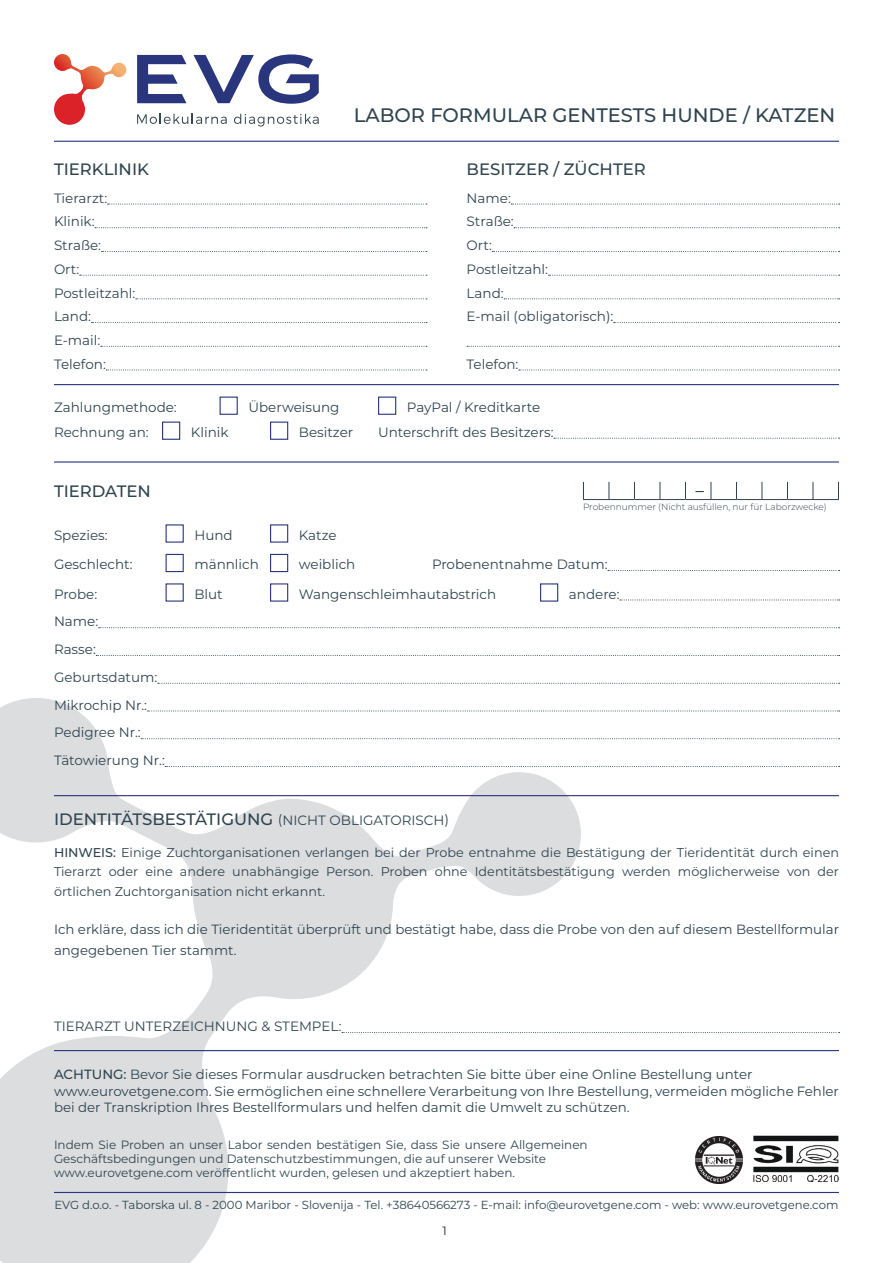
<style>
.page{position:relative;width:893px;height:1263px;background:#fff}
.page>*{position:absolute;margin:0;border:0;box-sizing:border-box;transform-origin:0 0}
.t1{font:500 19.5px "Montserrat";color:#2f444f}
.t2{font:500 16.5px "Montserrat";color:#2f444f}
.t3{font:13.5px "Montserrat";color:#2f444f}
.t4{font:13.35px/20.2px "Montserrat";color:#2f444f}
.t5{font:12.75px/19.5px "Montserrat";color:#2f444f;text-align:justify}
.t6{font:12px/14.4px "Montserrat";color:#2f444f}
.t7{font:12px "Montserrat";color:#231f20}
.t8{font:11.7px "Montserrat";color:#2f444f}
.t9{font:300 9px "Montserrat";color:#2f444f}
.s1{font-weight:400;font-size:13.5px}
.s2{font-weight:500}
</style>
<div class="page">
<svg style="left:0;top:698px;width:581px;height:565px"></svg>
<svg style="left:54px;top:54px;width:72px;height:71px"></svg>
<svg style="left:137px;top:55px;width:49px;height:48px"></svg>
<svg style="left:194px;top:54px;width:125px;height:50px"></svg>
<svg style="left:137px;top:114px;width:90px;height:10px"></svg>
<svg style="left:234px;top:114px;width:85px;height:12px"></svg>
<svg style="left:108px;top:204px;width:319px;height:1px"></svg>
<svg style="left:95px;top:227px;width:332px;height:1px"></svg>
<svg style="left:101px;top:251px;width:326px;height:1px"></svg>
<svg style="left:80px;top:275px;width:347px;height:1px"></svg>
<svg style="left:136px;top:299px;width:291px;height:1px"></svg>
<svg style="left:91px;top:322px;width:336px;height:1px"></svg>
<svg style="left:101px;top:346px;width:326px;height:1px"></svg>
<svg style="left:106px;top:370px;width:321px;height:1px"></svg>
<svg style="left:511px;top:204px;width:329px;height:1px"></svg>
<svg style="left:514px;top:227px;width:326px;height:1px"></svg>
<svg style="left:492px;top:251px;width:348px;height:1px"></svg>
<svg style="left:548px;top:275px;width:292px;height:1px"></svg>
<svg style="left:504px;top:299px;width:336px;height:1px"></svg>
<svg style="left:614px;top:322px;width:226px;height:1px"></svg>
<svg style="left:467px;top:346px;width:373px;height:1px"></svg>
<svg style="left:519px;top:370px;width:321px;height:1px"></svg>
<hr style="left:54px;top:141px;width:785px;height:1px;background:#29357c">
<hr style="left:54px;top:384px;width:785px;height:1px;background:#29357c">
<svg style="left:554px;top:438px;width:286px;height:1px"></svg>
<div style="left:220px;top:397px;width:18px;height:18px;border:1px solid #29387c"></div>
<div style="left:378px;top:397px;width:18px;height:18px;border:1px solid #29387c"></div>
<div style="left:162px;top:422px;width:18px;height:18px;border:1px solid #29387c"></div>
<div style="left:270px;top:422px;width:18px;height:18px;border:1px solid #29387c"></div>
<hr style="left:54px;top:461px;width:785px;height:2px;background:#29357c">
<svg style="left:608px;top:570px;width:232px;height:1px"></svg>
<svg style="left:620px;top:600px;width:220px;height:1px"></svg>
<svg style="left:99px;top:627px;width:741px;height:1px"></svg>
<svg style="left:96px;top:655px;width:744px;height:1px"></svg>
<svg style="left:158px;top:683px;width:682px;height:1px"></svg>
<svg style="left:148px;top:711px;width:692px;height:1px"></svg>
<svg style="left:141px;top:738px;width:699px;height:1px"></svg>
<svg style="left:165px;top:766px;width:675px;height:1px"></svg>
<div style="left:166px;top:524px;width:18px;height:19px;border:1px solid #29387c"></div>
<div style="left:270px;top:524px;width:18px;height:19px;border:1px solid #29387c"></div>
<div style="left:166px;top:554px;width:18px;height:18px;border:1px solid #29387c"></div>
<div style="left:270px;top:554px;width:18px;height:18px;border:1px solid #29387c"></div>
<div style="left:166px;top:583px;width:18px;height:19px;border:1px solid #29387c"></div>
<div style="left:270px;top:583px;width:18px;height:19px;border:1px solid #29387c"></div>
<div style="left:540px;top:583px;width:18px;height:19px;border:1px solid #29387c"></div>
<svg style="left:583px;top:482px;width:256px;height:18px"></svg>
<hr style="left:54px;top:795px;width:785px;height:1px;background:#29357c">
<svg style="left:342px;top:1032px;width:498px;height:1px"></svg>
<hr style="left:54px;top:1192px;width:785px;height:1px;background:#29357c">
<img style="left:753px;top:1135px;width:86px;height:46px">
<img style="left:696px;top:1136px;width:46px;height:47px">
<hr style="left:54px;top:1050px;width:785px;height:1px;background:#29357c">
<p class="t1" style="left:354px;top:101px;width:483px">LABOR FORMULAR GENTESTS HUNDE / KATZEN</p>
<p class="t2" style="left:54px;top:158px;width:97px">TIERKLINIK</p>
<p class="t2" style="left:467px;top:158px;width:181px">BESITZER / ZÜCHTER</p>
<p class="t3" style="left:54px;top:189px;width:55px">Tierarzt:</p>
<p class="t3" style="left:54px;top:212px;width:42px">Klinik:</p>
<p class="t3" style="left:54px;top:236px;width:49px">Straße:</p>
<p class="t3" style="left:54px;top:260px;width:27px">Ort:</p>
<p class="t3" style="left:54px;top:283px;width:83px">Postleitzahl:</p>
<p class="t3" style="left:54px;top:307px;width:39px">Land:</p>
<p class="t3" style="left:54px;top:331px;width:48px">E-mail:</p>
<p class="t3" style="left:54px;top:355px;width:53px">Telefon:</p>
<p class="t3" style="left:467px;top:189px;width:46px">Name:</p>
<p class="t3" style="left:467px;top:212px;width:49px">Straße:</p>
<p class="t3" style="left:467px;top:236px;width:27px">Ort:</p>
<p class="t3" style="left:467px;top:260px;width:83px">Postleitzahl:</p>
<p class="t3" style="left:467px;top:283px;width:39px">Land:</p>
<p class="t3" style="left:467px;top:307px;width:148px">E-mail (obligatorisch):</p>
<p class="t3" style="left:467px;top:355px;width:53px">Telefon:</p>
<p class="t3" style="left:54px;top:398px;width:124px">Zahlungmethode:</p>
<p class="t3" style="left:248px;top:398px;width:93px">Überweisung</p>
<p class="t3" style="left:407px;top:398px;width:135px">PayPal / Kreditkarte</p>
<p class="t3" style="left:54px;top:423px;width:96px">Rechnung an:</p>
<p class="t3" style="left:191px;top:423px;width:39px">Klinik</p>
<p class="t3" style="left:299px;top:423px;width:56px">Besitzer</p>
<p class="t3" style="left:378px;top:423px;width:177px">Unterschrift des Besitzers:</p>
<p class="t2" style="left:54px;top:480px;width:98px">TIERDATEN</p>
<p class="t3" style="left:54px;top:525px;width:55px">Spezies:</p>
<p class="t3" style="left:194px;top:525px;width:40px">Hund</p>
<p class="t3" style="left:299px;top:525px;width:39px">Katze</p>
<p class="t3" style="left:54px;top:555px;width:80px">Geschlecht:</p>
<p class="t3" style="left:194px;top:555px;width:66px">männlich</p>
<p class="t3" style="left:299px;top:555px;width:58px">weiblich</p>
<p class="t3" style="left:432px;top:555px;width:177px">Probenentnahme Datum:</p>
<p class="t3" style="left:54px;top:584px;width:45px">Probe:</p>
<p class="t3" style="left:194px;top:584px;width:30px">Blut</p>
<p class="t3" style="left:299px;top:584px;width:199px">Wangenschleimhautabstrich</p>
<p class="t3" style="left:569px;top:584px;width:52px">andere:</p>
<p class="t3" style="left:54px;top:612px;width:46px">Name:</p>
<p class="t3" style="left:54px;top:640px;width:43px">Rasse:</p>
<p class="t3" style="left:54px;top:668px;width:105px">Geburtsdatum:</p>
<p class="t3" style="left:54px;top:695px;width:95px">Mikrochip Nr.:</p>
<p class="t3" style="left:54px;top:723px;width:88px">Pedigree Nr.:</p>
<p class="t3" style="left:54px;top:751px;width:112px">Tätowierung Nr.:</p>
<p class="t9" style="left:583px;top:501px;width:245px">Probennummer (Nicht ausfüllen, nur für Laborzwecke)</p>
<p class="t2" style="left:54px;top:807px;width:397px">IDENTITÄTSBESTÄTIGUNG <span class="s1">(NICHT OBLIGATORISCH)</span></p>
<p class="t5" style="left:54px;top:842px;width:786px"><span class="s2">HINWEIS:</span> Einige Zuchtorganisationen verlangen bei der Probe entnahme die Bestätigung der Tieridentität durch einen Tierarzt oder eine andere unabhängige Person. Proben ohne Identitätsbestätigung werden möglicherweise von der örtlichen Zuchtorganisation nicht erkannt.</p>
<p class="t4" style="left:54px;top:919px;width:787px">Ich erkläre, dass ich die Tieridentität überprüft und bestätigt habe, dass die Probe von den auf diesem Bestellformular angegebenen Tier stammt.</p>
<p class="t3" style="left:54px;top:1017px;width:289px">TIERARZT UNTERZEICHNUNG &amp; STEMPEL:</p>
<p class="t4" style="left:54px;top:1064px;width:700px"><span class="s2">ACHTUNG:</span> Bevor Sie dieses Formular ausdrucken betrachten Sie bitte über eine Online Bestellung unter</p>
<p class="t4" style="left:54px;top:1082px;width:786px;line-height:16px">www.eurovetgene.com. Sie ermöglichen eine schnellere Verarbeitung von Ihre Bestellung, vermeiden mögliche Fehler bei der Transkription Ihres Bestellformulars und helfen damit die Umwelt zu schützen.</p>
<p class="t6" style="left:54px;top:1137px;width:535px">Indem Sie Proben an unser Labor senden bestätigen Sie, dass Sie unsere Allgemeinen<br>Geschäftsbedingungen und Datenschutzbestimmungen, die auf unserer Website</p>
<p class="t6" style="left:54px;top:1165px;width:463px">www.eurovetgene.com veröffentlicht wurden, gelesen und akzeptiert haben.</p>
<p class="t8" style="left:55px;top:1196px;width:785px">EVG d.o.o. - Taborska ul. 8 - 2000 Maribor - Slovenija - Tel. +38640566273 - E-mail: info@eurovetgene.com - web: www.eurovetgene.com</p>
<p class="t7" style="left:442px;top:1222px;width:6px">1</p>
</div>
